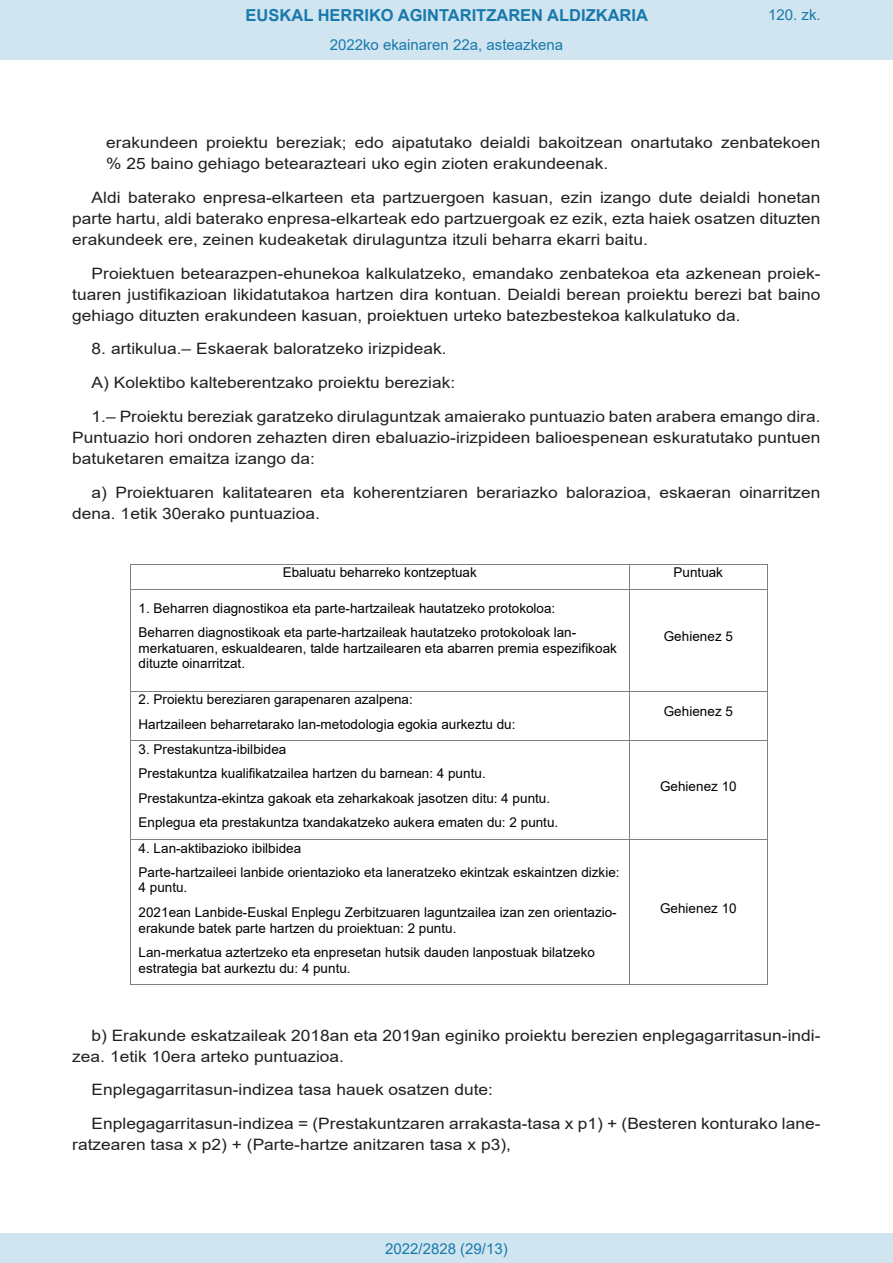
<style>
.page{position:relative;width:893px;height:1263px;background:#fff}
.page>*{position:absolute;margin:0;border:0;box-sizing:border-box;transform-origin:0 0}
.t1{font:700 16.5px "Arial";color:#1879ad}
.BOPVDetalle{font:15.6px/21px "Arial";color:#231f20;text-align:justify;scale:1.11 1}
.BOPVDetalle1{font:15.6px/21px "Arial";color:#231f20;scale:1.11 1}
.Paginacion_Centro{font:15px "Arial";color:#1879ad}
.t2{font:13.5px/24.5px "Arial";letter-spacing:.005em;color:#000}
</style>
<div class="page">
<div style="left:0;top:0;width:893px;height:60px;background:#d0e5f0"></div>
<div style="left:0;top:1233px;width:893px;height:30px;background:#d0e5f0"></div>
<hr style="left:131px;top:564px;width:498px;height:1px;background:#808080">
<hr style="left:630px;top:564px;width:137px;height:1px;background:#808080">
<svg style="left:130px;top:564px;width:1px;height:26px"></svg>
<hr style="left:131px;top:589px;width:498px;height:1px;background:#808080">
<svg style="left:629px;top:564px;width:1px;height:26px"></svg>
<hr style="left:630px;top:589px;width:137px;height:1px;background:#808080">
<svg style="left:767px;top:564px;width:1px;height:26px"></svg>
<hr style="left:130px;top:590px;width:1px;height:101px;background:#808080">
<hr style="left:629px;top:590px;width:1px;height:101px;background:#808080">
<hr style="left:767px;top:590px;width:1px;height:101px;background:#808080">
<hr style="left:131px;top:691px;width:498px;height:1px;background:#808080">
<hr style="left:630px;top:691px;width:137px;height:1px;background:#808080">
<hr style="left:130px;top:691px;width:1px;height:49px;background:#808080">
<hr style="left:629px;top:691px;width:1px;height:49px;background:#808080">
<hr style="left:767px;top:691px;width:1px;height:49px;background:#808080">
<hr style="left:131px;top:740px;width:498px;height:1px;background:#808080">
<hr style="left:630px;top:740px;width:137px;height:1px;background:#808080">
<hr style="left:130px;top:741px;width:1px;height:98px;background:#808080">
<hr style="left:629px;top:741px;width:1px;height:98px;background:#808080">
<hr style="left:767px;top:741px;width:1px;height:98px;background:#808080">
<hr style="left:131px;top:839px;width:498px;height:1px;background:#808080">
<hr style="left:630px;top:839px;width:137px;height:1px;background:#808080">
<hr style="left:130px;top:840px;width:1px;height:144px;background:#808080">
<hr style="left:131px;top:984px;width:498px;height:1px;background:#808080">
<hr style="left:629px;top:840px;width:1px;height:144px;background:#808080">
<hr style="left:630px;top:984px;width:137px;height:1px;background:#808080">
<hr style="left:767px;top:840px;width:1px;height:144px;background:#808080">
<p class="t1" style="left:246px;top:3px;width:404px">EUSKAL HERRIKO AGINTARITZAREN ALDIZKARIA</p>
<p class="Paginacion_Centro" style="left:330px;top:35px;width:235px">2022ko ekainaren 22a, asteazkena</p>
<p class="Paginacion_Centro" style="left:768px;top:5px;width:54px">120. zk.</p>
<p class="BOPVDetalle1" style="left:106px;top:132px;width:645px">erakundeen proiektu bereziak; edo aipatutako deialdi bakoitzean onartutako zenbatekoen % 25 baino gehiago betearazteari uko egin zioten erakundeenak.</p>
<p class="BOPVDetalle" style="left:72px;top:187px;width:676px;text-indent:19px">Aldi baterako enpresa-elkarteen eta partzuergoen kasuan, ezin izango dute deialdi honetan parte hartu, aldi baterako enpresa-elkarteak edo partzuergoak ez ezik, ezta haiek osatzen dituzten erakundeek ere, zeinen kudeaketak dirulaguntza itzuli beharra ekarri baitu.</p>
<p class="BOPVDetalle" style="left:72px;top:263px;width:676px;text-indent:19px">Proiektuen betearazpen-ehunekoa kalkulatzeko, emandako zenbatekoa eta azkenean proiek&shy;tuaren justifikazioan likidatutakoa hartzen dira kontuan. Deialdi berean proiektu berezi bat baino gehiago dituzten erakundeen kasuan, proiektuen urteko batezbestekoa kalkulatuko da.</p>
<p class="BOPVDetalle" style="left:92px;top:338px;width:321px">8. artikulua.– Eskaerak baloratzeko irizpideak.</p>
<p class="BOPVDetalle" style="left:92px;top:372px;width:329px">A) Kolektibo kalteberentzako proiektu bereziak:</p>
<p class="BOPVDetalle" style="left:72px;top:406px;width:676px;text-indent:19px">1.– Proiektu bereziak garatzeko dirulaguntzak amaierako puntuazio baten arabera emango dira.<br>Puntuazio hori ondoren zehazten diren ebaluazio-irizpideen balioespenean eskuratutako puntuen batuketaren emaitza izango da:</p>
<p class="BOPVDetalle" style="left:72px;top:482px;width:676px;text-indent:19px">a) Proiektuaren kalitatearen eta koherentziaren berariazko balorazioa, eskaeran oinarritzen dena. 1etik 30erako puntuazioa.</p>
<p class="t2" style="left:283px;top:560px;width:196px">Ebaluatu beharreko kontzeptuak</p>
<p class="t2" style="left:673px;top:560px;width:51px">Puntuak</p>
<p class="t2" style="left:139px;top:596px;width:439px">1. Beharren diagnostikoa eta parte-hartzaileak hautatzeko protokoloa:<br>Beharren diagnostikoak eta parte-hartzaileak hautatzeko protokoloak lan-</p>
<p class="t2" style="left:139px;top:640px;width:480px;line-height:15.5px">merkatuaren, eskualdearen, talde hartzailearen eta abarren premia espezifikoak dituzte oinarritzat.</p>
<p class="t2" style="left:664px;top:623px;width:71px">Gehienez 5</p>
<p class="t2" style="left:139px;top:687px;width:378px">2. Proiektu bereziaren garapenaren azalpena:<br>Hartzaileen beharretarako lan-metodologia egokia aurkeztu du:</p>
<p class="t2" style="left:139px;top:737px;width:421px">3. Prestakuntza-ibilbidea<br>Prestakuntza kualifikatzailea hartzen du barnean: 4 puntu.<br>Prestakuntza-ekintza gakoak eta zeharkakoak jasotzen ditu: 4 puntu.<br>Enplegua eta prestakuntza txandakatzeko aukera ematen du: 2 puntu.</p>
<p class="t2" style="left:139px;top:835px;width:483px">4. Lan-aktibazioko ibilbidea<br>Parte-hartzaileei lanbide orientazioko eta laneratzeko ekintzak eskaintzen dizkie:</p>
<p class="t2" style="left:139px;top:875px;width:480px">4 puntu.<br>2021ean Lanbide-Euskal Enplegu Zerbitzuaren laguntzailea izan zen orientazio-</p>
<p class="t2" style="left:139px;top:915px;width:458px">erakunde batek parte hartzen du proiektuan: 2 puntu.<br>Lan-merkatua aztertzeko eta enpresetan hutsik dauden lanpostuak bilatzeko</p>
<p class="t2" style="left:139px;top:955px;width:214px">estrategia bat aurkeztu du: 4 puntu.</p>
<p class="t2" style="left:664px;top:699px;width:71px">Gehienez 5</p>
<p class="t2" style="left:660px;top:773px;width:78px">Gehienez 10</p>
<p class="t2" style="left:660px;top:895px;width:78px">Gehienez 10</p>
<p class="BOPVDetalle" style="left:72px;top:1025px;width:676px;text-indent:19px">b) Erakunde eskatzaileak 2018an eta 2019an eginiko proiektu berezien enplegagarritasun-indi&shy;zea. 1etik 10era arteko puntuazioa.</p>
<p class="BOPVDetalle" style="left:92px;top:1079px;width:363px">Enplegagarritasun-indizea tasa hauek osatzen dute:</p>
<p class="BOPVDetalle" style="left:72px;top:1113px;width:676px;text-indent:19px">Enplegagarritasun-indizea = (Prestakuntzaren arrakasta-tasa x p1) + (Besteren konturako lane&shy;ratzearen tasa x p2) + (Parte-hartze anitzaren tasa x p3),</p>
<p class="Paginacion_Centro" style="left:385px;top:1238px;width:124px">2022/2828 (29/13)</p>
</div>
